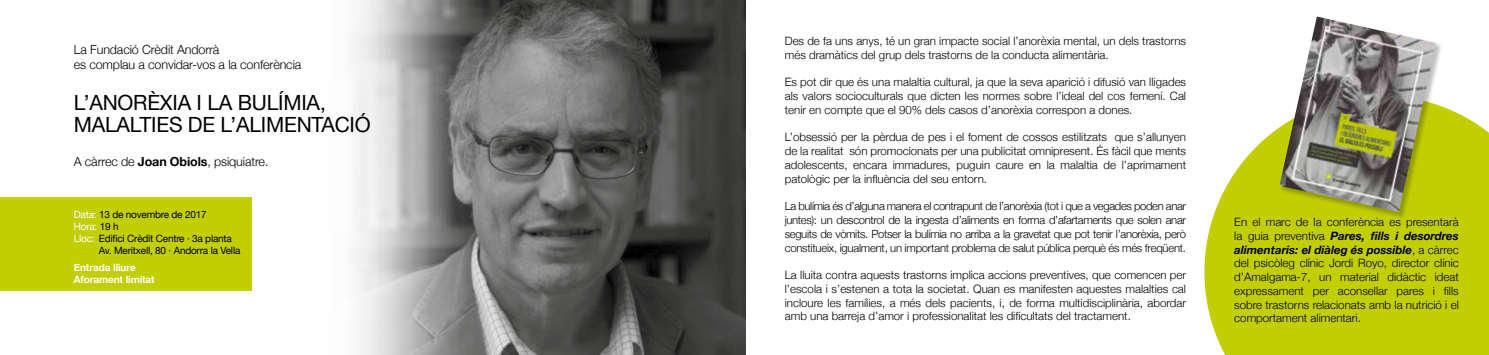
<style>
.page{position:relative;width:1489px;height:355px;background:#fff}
.page>*{position:absolute;margin:0;border:0;box-sizing:border-box;transform-origin:0 0}
.t1{font:20.88px/22.2px "Helvetica Neue";letter-spacing:-.01em;color:#000}
.t2{font:300 12.5px/15px "Helvetica Neue";letter-spacing:-.01em;color:#000}
.t3{font:300 11.5px/13.8px "Helvetica Neue";color:#000;text-align:justify}
.t4{font:300 11.25px/13.8px "Helvetica Neue";letter-spacing:-.02em;color:#000;text-align:justify}
.t5{font:10px "Helvetica Neue";letter-spacing:-.02em;color:#000}
.t6{font:700 10px/12px "Helvetica Neue";letter-spacing:-.01em;color:#fff}
.t7{font:10px "Helvetica Neue";letter-spacing:-.02em;color:#fff}
.s1{font-weight:700}
.s2{color:#fff}
.s3{color:#000}
.s4{font-weight:700;font-style:italic}
</style>
<div class="page">
<svg style="left:1204px;top:107px;width:284px;height:247px;background:#c8d420"></svg>
<div style="left:1279px;top:17px;width:164px;height:202px;background:#000;opacity:.25"></div>
<img style="left:1279px;top:17px;width:157px;height:195px">
<img style="left:221px;top:0;width:525px;height:354px">
<div style="left:0;top:197px;width:251px;height:93px;background:#c1ce00"></div>
<p class="t2" style="left:74px;top:41px;width:229px">La Fundació Crèdit Andorrà<br>es complau a convidar-vos a la conferència</p>
<h1 class="t1" style="left:74px;top:92px;width:298px">L’ANORÈXIA I LA BULÍMIA,<br>MALALTIES DE L’ALIMENTACIÓ</h1>
<p class="t2" style="left:74px;top:153px;width:196px">A càrrec de <span class="s1">Joan Obiols</span>, psiquiatre.</p>
<p class="t5" style="left:74px;top:207px;width:134px"><span class="s2">Data:</span> 13 de novembre de 2017</p>
<p class="t7" style="left:74px;top:219px;width:46px">Hora: <span class="s3">19 h</span></p>
<p class="t5" style="left:74px;top:231px;width:160px"><span class="s2">Lloc:</span> Edifici Crèdit Centre · 3a planta</p>
<p class="t5" style="left:99px;top:243px;width:143px">Av. Meritxell, 80 · Andorra la Vella</p>
<p class="t6" style="left:74px;top:261px;width:82px">Entrada lliure<br>Aforament limitat</p>
<p class="t3" style="left:784px;top:33px;width:403px">Des de fa uns anys, té un gran impacte social l’anorèxia mental, un dels trastorns més dramàtics del grup dels trastorns de la conducta alimentària.</p>
<p class="t3" style="left:784px;top:74px;width:403px">Es pot dir que és una malaltia cultural, ja que la seva aparició i difusió van lligades als valors socioculturals que dicten les normes sobre l’ideal del cos femení. Cal tenir en compte que el 90% dels casos d’anorèxia correspon a dones.</p>
<p class="t3" style="left:784px;top:129px;width:403px">L’obsessió per la pèrdua de pes i el foment de cossos estilitzats que s’allunyen de la realitat són promocionats per una publicitat omnipresent. És fàcil que ments adolescents, encara immadures, puguin caure en la malaltia de l’aprimament patològic per la influència del seu entorn.</p>
<p class="t4" style="left:784px;top:198px;width:403px">La bulímia és d’alguna manera el contrapunt de l’anorèxia (tot i que a vegades poden anar juntes): un descontrol de la ingesta d’aliments en forma d’afartaments que solen anar seguits de vòmits. Potser la bulímia no arriba a la gravetat que pot tenir l’anorèxia, però constitueix, igualment, un important problema de salut pública perquè és més freqüent.</p>
<p class="t3" style="left:784px;top:267px;width:403px">La lluita contra aquests trastorns implica accions preventives, que comencen per l’escola i s’estenen a tota la societat. Quan es manifesten aquestes malalties cal incloure les famílies, a més dels pacients, i, de forma multidisciplinària, abordar amb una barreja d’amor i professionalitat les dificultats del tractament.</p>
<p class="t3" style="left:1234px;top:214px;width:226px">En el marc de la conferència es presentarà la guia preventiva <span class="s4">Pares, fills i desordres alimentaris: el diàleg és possible</span>, a càrrec del psicòleg clínic Jordi Royo, director clínic d’Amalgama-7, un material didàctic ideat expressament per aconsellar pares i fills sobre trastorns relacionats amb la nutrició i el comportament alimentari.</p>
</div>
